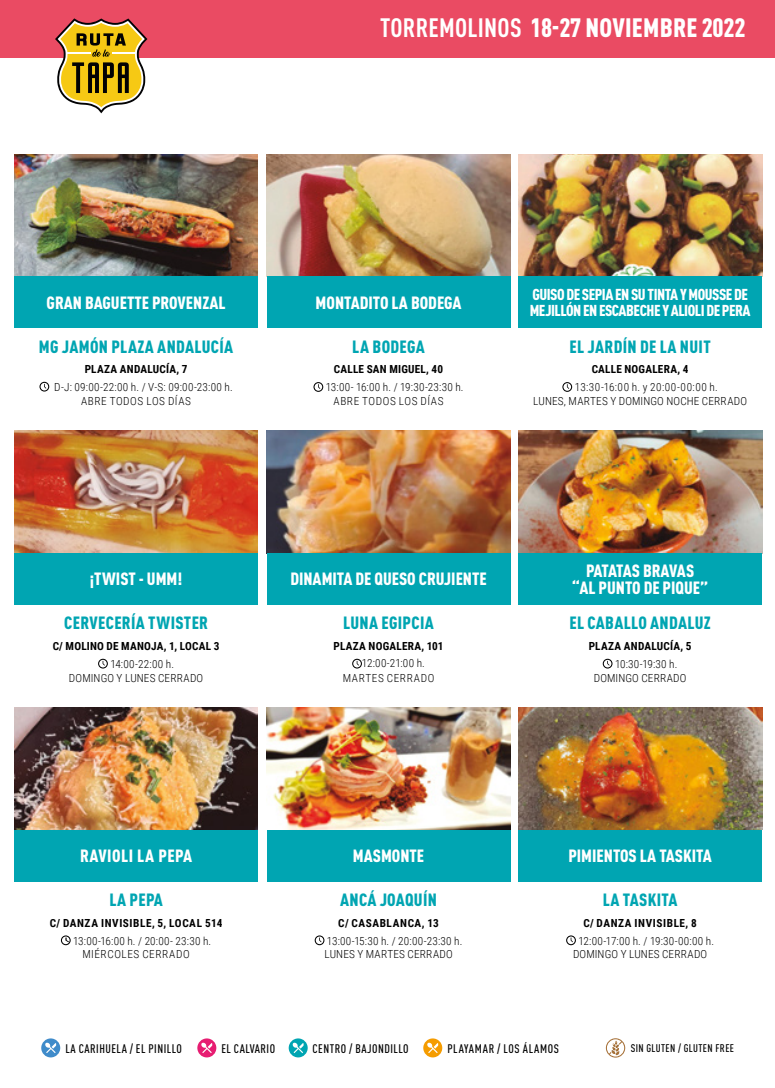
<style>
.page{position:relative;width:775px;height:1088px;background:#fff}
.page>*{position:absolute;margin:0;border:0;box-sizing:border-box;transform-origin:0 0}
.t1{font:900 condensed 26.25px "DIN Pro";letter-spacing:.01em;color:#fff}
.t2{font:900 condensed 17.5px/17.5px "DIN Pro";color:#fff;text-align:center}
.t3{font:900 condensed 17.5px "DIN Pro";letter-spacing:.02em;color:#00a5b2}
.t4{font:900 condensed 17.5px "DIN Pro";letter-spacing:.03em;color:#fff}
.t5{font:900 condensed 15.62px/16.2px "DIN Pro";letter-spacing:-.03em;color:#fff}
.t6{font:500 condensed 12.25px "DIN Pro";letter-spacing:.04em;color:#000}
.t7{font:300 11.12px/13.8px "Roboto Condensed";letter-spacing:.02em;color:#000}
.t8{font:700 11.12px "Roboto Condensed";letter-spacing:.025em;color:#000}
.t9{font:300 11.12px/13.8px "Roboto Condensed";letter-spacing:.04em;color:#000}
.t10{font:300 11.12px/14.4px "Roboto Condensed";letter-spacing:.05em;color:#000}
.t11{font:700 11.12px "Roboto Condensed";letter-spacing:.05em;color:#000}
.t12{font:500 condensed 11px "DIN Pro";letter-spacing:.04em;color:#000}
.s1{font-weight:700}
</style>
<div class="page">
<svg style="left:562px;top:382px;width:10px;height:10px"></svg>
<img style="left:518px;top:154px;width:244px;height:122px">
<div style="left:518px;top:276px;width:244px;height:52px;background:#00a5b2"></div>
<svg style="left:352px;top:658px;width:10px;height:10px"></svg>
<img style="left:267px;top:431px;width:243px;height:122px">
<div style="left:267px;top:553px;width:243px;height:52px;background:#00a5b2"></div>
<svg style="left:39px;top:382px;width:10px;height:9px"></svg>
<img style="left:14px;top:154px;width:244px;height:122px">
<div style="left:14px;top:276px;width:244px;height:52px;background:#00a5b2"></div>
<svg style="left:61px;top:935px;width:10px;height:10px"></svg>
<img style="left:14px;top:707px;width:244px;height:123px">
<div style="left:14px;top:830px;width:244px;height:51px;background:#00a5b2"></div>
<svg style="left:603px;top:658px;width:10px;height:10px"></svg>
<img style="left:518px;top:431px;width:244px;height:122px">
<div style="left:518px;top:553px;width:244px;height:52px;background:#00a5b2"></div>
<svg style="left:313px;top:382px;width:10px;height:10px"></svg>
<img style="left:267px;top:154px;width:243px;height:122px">
<div style="left:267px;top:276px;width:243px;height:52px;background:#00a5b2"></div>
<svg style="left:98px;top:658px;width:10px;height:10px"></svg>
<img style="left:14px;top:431px;width:244px;height:122px">
<div style="left:14px;top:553px;width:244px;height:52px;background:#00a5b2"></div>
<svg style="left:315px;top:935px;width:9px;height:10px"></svg>
<img style="left:267px;top:707px;width:243px;height:123px">
<div style="left:267px;top:830px;width:243px;height:51px;background:#00a5b2"></div>
<svg style="left:566px;top:935px;width:10px;height:10px"></svg>
<img style="left:518px;top:707px;width:244px;height:123px">
<div style="left:518px;top:830px;width:244px;height:51px;background:#00a5b2"></div>
<div style="left:0;top:0;width:775px;height:58px;background:#ea4b63"></div>
<svg style="left:55px;top:18px;width:92px;height:95px"></svg>
<div style="left:41px;top:1038px;width:19px;height:19px;background:#3f8bca;border-radius:50%"></div>
<svg style="left:45px;top:1042px;width:11px;height:11px"></svg>
<svg style="left:197px;top:1038px;width:19px;height:19px"></svg>
<svg style="left:201px;top:1042px;width:12px;height:11px"></svg>
<svg style="left:289px;top:1038px;width:19px;height:19px"></svg>
<svg style="left:292px;top:1042px;width:12px;height:11px"></svg>
<svg style="left:423px;top:1038px;width:19px;height:19px"></svg>
<svg style="left:427px;top:1042px;width:12px;height:11px"></svg>
<svg style="left:606px;top:1038px;width:19px;height:19px"></svg>
<h1 class="t1" style="left:380px;top:8px;width:367px"><span class="s1">TORREMOLINOS</span> 18-27 NOVIEMBRE 2022</h1>
<h2 class="t2" style="left:47px;top:292px;width:180px">GRAN BAGUETTE PROVENZAL</h2>
<h2 class="t3" style="left:39px;top:333px;width:196px">MG JAMÓN PLAZA ANDALUCÍA</h2>
<p class="t8" style="left:85px;top:361px;width:104px">PLAZA ANDALUCÍA, 7</p>
<p class="t9" style="left:81px;top:380px;width:153px;text-indent:-27px">D-J: 09:00-22:00 h. / V-S: 09:00-23:00 h.<br>ABRE TODOS LOS DÍAS</p>
<h2 class="t2" style="left:316px;top:292px;width:147px">MONTADITO LA BODEGA</h2>
<h2 class="t3" style="left:352px;top:333px;width:74px">LA BODEGA</h2>
<p class="t8" style="left:334px;top:361px;width:111px">CALLE SAN MIGUEL, 40</p>
<p class="t9" style="left:334px;top:380px;width:132px;text-indent:-8px">13:00- 16:00 h. / 19:30-23:30 h.<br>ABRE TODOS LOS DÍAS</p>
<h3 class="t5" style="left:530px;top:285px;width:222px">GUISO DE SEPIA EN SU TINTA Y MOUSSE DE<br>MEJILLÓN EN ESCABECHE Y ALIOLI DE PERA</h3>
<h2 class="t3" style="left:569px;top:333px;width:143px">EL JARDÍN DE LA NUIT</h2>
<p class="t8" style="left:592px;top:361px;width:98px">CALLE NOGALERA, 4</p>
<p class="t7" style="left:533px;top:380px;width:215px;text-indent:42px">13:30-16:00 h. y 20:00-00:00 h.<br>LUNES, MARTES Y DOMINGO NOCHE CERRADO</p>
<h2 class="t2" style="left:90px;top:569px;width:94px">¡TWIST - UMM!</h2>
<h2 class="t3" style="left:64px;top:609px;width:146px">CERVECERÍA TWISTER</h2>
<p class="t8" style="left:53px;top:638px;width:168px">C/ MOLINO DE MANOJA, 1, LOCAL 3</p>
<p class="t7" style="left:69px;top:656px;width:136px;text-indent:41px">14:00-22:00 h.<br>DOMINGO Y LUNES CERRADO</p>
<h2 class="t2" style="left:290px;top:569px;width:198px">DINAMITA DE QUESO CRUJIENTE</h2>
<h2 class="t3" style="left:343px;top:609px;width:92px">LUNA EGIPCIA</h2>
<p class="t8" style="left:333px;top:638px;width:112px">PLAZA NOGALERA, 101</p>
<p class="t10" style="left:343px;top:655px;width:93px;text-indent:19px">12:00-21:00 h.<br>MARTES CERRADO</p>
<h2 class="t2" style="left:572px;top:560px;width:138px">PATATAS BRAVAS<br>“AL PUNTO DE PIQUE”</h2>
<h2 class="t3" style="left:569px;top:609px;width:143px">EL CABALLO ANDALUZ</h2>
<p class="t8" style="left:589px;top:638px;width:104px">PLAZA ANDALUCÍA, 5</p>
<p class="t7" style="left:594px;top:656px;width:94px;text-indent:21px">10:30-19:30 h.<br>DOMINGO CERRADO</p>
<h2 class="t4" style="left:80px;top:842px;width:114px">RAVIOLI LA PEPA</h2>
<h2 class="t3" style="left:109px;top:886px;width:55px">LA PEPA</h2>
<p class="t11" style="left:50px;top:915px;width:174px">C/ DANZA INVISIBLE, 5, LOCAL 514</p>
<p class="t10" style="left:82px;top:933px;width:130px;line-height:13.8px;text-indent:-9px">13:00-16:00 h. / 20:00- 23:30 h.<br>MIÉRCOLES CERRADO</p>
<h2 class="t2" style="left:353px;top:845px;width:73px">MASMONTE</h2>
<h2 class="t3" style="left:340px;top:886px;width:98px">ANCÁ JOAQUÍN</h2>
<p class="t11" style="left:338px;top:915px;width:102px">C/ CASABLANCA, 13</p>
<p class="t7" style="left:324px;top:933px;width:140px">13:00-15:30 h. / 20:00-23:30 h.<br>LUNES Y MARTES CERRADO</p>
<h2 class="t2" style="left:568px;top:845px;width:145px">PIMIENTOS LA TASKITA</h2>
<h2 class="t3" style="left:603px;top:886px;width:76px">LA TASKITA</h2>
<p class="t11" style="left:583px;top:915px;width:115px">C/ DANZA INVISIBLE, 8</p>
<p class="t7" style="left:573px;top:933px;width:143px;text-indent:5px">12:00-17:00 h. / 19:30-00:00 h.<br>DOMINGO Y LUNES CERRADO</p>
<p class="t6" style="left:65px;top:1039px;width:118px">LA CARIHUELA / EL PINILLO</p>
<p class="t6" style="left:221px;top:1039px;width:55px">EL CALVARIO</p>
<p class="t6" style="left:313px;top:1039px;width:98px">CENTRO / BAJONDILLO</p>
<p class="t6" style="left:447px;top:1039px;width:113px">PLAYAMAR / LOS ÁLAMOS</p>
<p class="t12" style="left:631px;top:1039px;width:105px">SIN GLUTEN / GLUTEN FREE</p>
</div>
